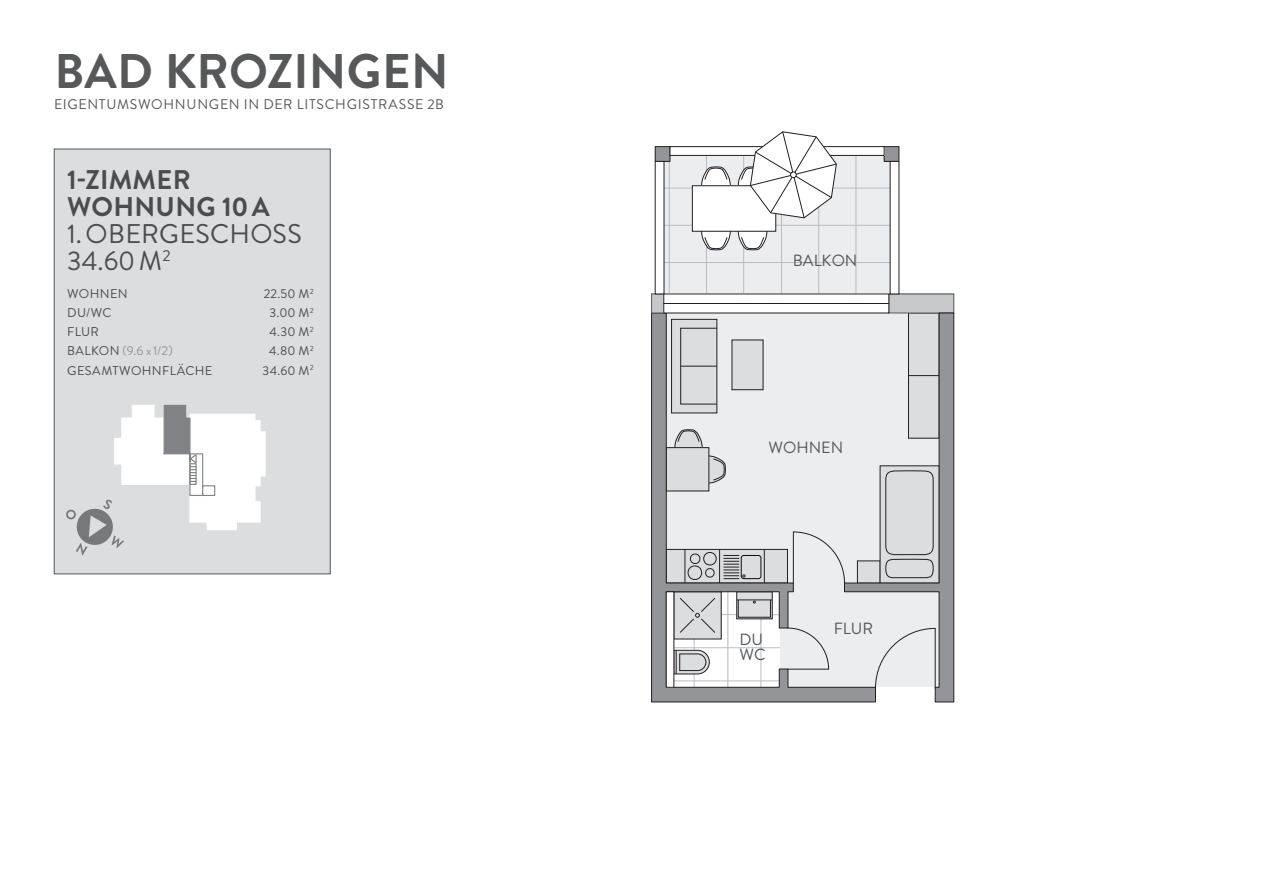
<style>
.page{position:relative;width:1263px;height:893px;background:#fff}
.page>*{position:absolute;margin:0;border:0;box-sizing:border-box;transform-origin:0 0}
.t1{font:700 48.6px "Brandon Grotesque";letter-spacing:.005em;color:#57585a}
.t2{font:27px/27px "Brandon Grotesque";letter-spacing:.01em;color:#4b4c4d}
.t3{font:700 27px/27px "Brandon Grotesque";letter-spacing:.01em;color:#4b4c4d}
.t4{font:16.2px/15px "Brandon Grotesque";color:#54575c}
.t5{font:14.1px "Brandon Grotesque";letter-spacing:.05em;color:#57585a}
.t6{font:12.75px "Brandon Grotesque";letter-spacing:.025em;color:#4b4c4d}
.t7{font:12.75px "Brandon Grotesque";letter-spacing:.03em;color:#939598}
.s1{color:#4b4c4d}
</style>
<div class="page">
<div style="left:54px;top:149px;width:276px;height:425px;background:#dcdddf"></div>
<div style="left:54px;top:149px;width:276px;height:425px;border:1px solid #57585a"></div>
<svg style="left:664px;top:156px;width:226px;height:138px;background:#e5e7e9"></svg>
<div style="left:889px;top:294px;width:65px;height:19px;background:#c7c8ca"></div>
<div style="left:889px;top:294px;width:65px;height:19px;border:1px solid #57585a"></div>
<svg style="left:651px;top:313px;width:136px;height:389px;background:#cdcecf"></svg>
<div style="left:666px;top:592px;width:8px;height:95px;background:#fff"></div>
<div style="left:666px;top:592px;width:8px;height:95px;border:1px solid #231f20"></div>
<div style="left:651px;top:294px;width:13px;height:19px;background:#c7c8ca"></div>
<div style="left:651px;top:294px;width:13px;height:19px;border:1px solid #57585a"></div>
<div style="left:655px;top:147px;width:15px;height:14px;background:#939598"></div>
<div style="left:655px;top:146px;width:15px;height:16px;border:1px solid #231f20"></div>
<div style="left:884px;top:147px;width:15px;height:14px;background:#939598"></div>
<div style="left:884px;top:146px;width:15px;height:16px;border:1px solid #231f20"></div>
<div style="left:670px;top:146px;width:214px;height:10px;border:1px solid #231f20"></div>
<svg style="left:787px;top:313px;width:167px;height:389px;background:#d7d8da"></svg>
<hr style="left:664px;top:303px;width:225px;height:1px;background:#231f20">
<svg style="left:701px;top:231px;width:30px;height:19px"></svg>
<svg style="left:738px;top:231px;width:29px;height:19px"></svg>
<svg style="left:701px;top:166px;width:30px;height:20px"></svg>
<div style="left:692px;top:186px;width:84px;height:45px;background:#fff"></div>
<div style="left:692px;top:186px;width:84px;height:45px;border:1px solid #231f20"></div>
<svg style="left:738px;top:131px;width:99px;height:87px"></svg>
<svg style="left:66px;top:404px;width:200px;height:151px"></svg>
<h1 class="t1" style="left:54px;top:37px;width:396px">BAD KROZINGEN</h1>
<p class="t5" style="left:54px;top:95px;width:391px">EIGENTUMSWOHNUNGEN IN DER LITSCHGISTRASSE 2B</p>
<h2 class="t3" style="left:67px;top:167px;width:204px">1-ZIMMER<br>WOHNUNG 10A</h2>
<h2 class="t2" style="left:67px;top:221px;width:236px">1.OBERGESCHOSS<br>34.60M<sup>2</sup></h2>
<p class="t6" style="left:67px;top:285px;width:62px">WOHNEN</p>
<p class="t6" style="left:264px;top:285px;width:51px">22.50 M<sup>2</sup></p>
<p class="t6" style="left:67px;top:304px;width:46px">DU/WC</p>
<p class="t6" style="left:269px;top:304px;width:46px">3.00 M<sup>2</sup></p>
<p class="t6" style="left:67px;top:323px;width:33px">FLUR</p>
<p class="t6" style="left:270px;top:323px;width:46px">4.30 M<sup>2</sup></p>
<p class="t7" style="left:67px;top:342px;width:107px"><span class="s1">BALKON</span> (9.6 x1/2)</p>
<p class="t6" style="left:269px;top:342px;width:46px">4.80 M<sup>2</sup></p>
<p class="t6" style="left:67px;top:361px;width:147px">GESAMTWOHNFLÄCHE</p>
<p class="t6" style="left:263px;top:361px;width:53px">34.60 M<sup>2</sup></p>
<p class="t4" style="left:793px;top:253px;width:66px">BALKON</p>
<p class="t4" style="left:768px;top:440px;width:76px">WOHNEN</p>
<p class="t4" style="left:739px;top:632px;width:28px">DU<br>WC</p>
<p class="t4" style="left:834px;top:622px;width:41px">FLUR</p>
</div>
